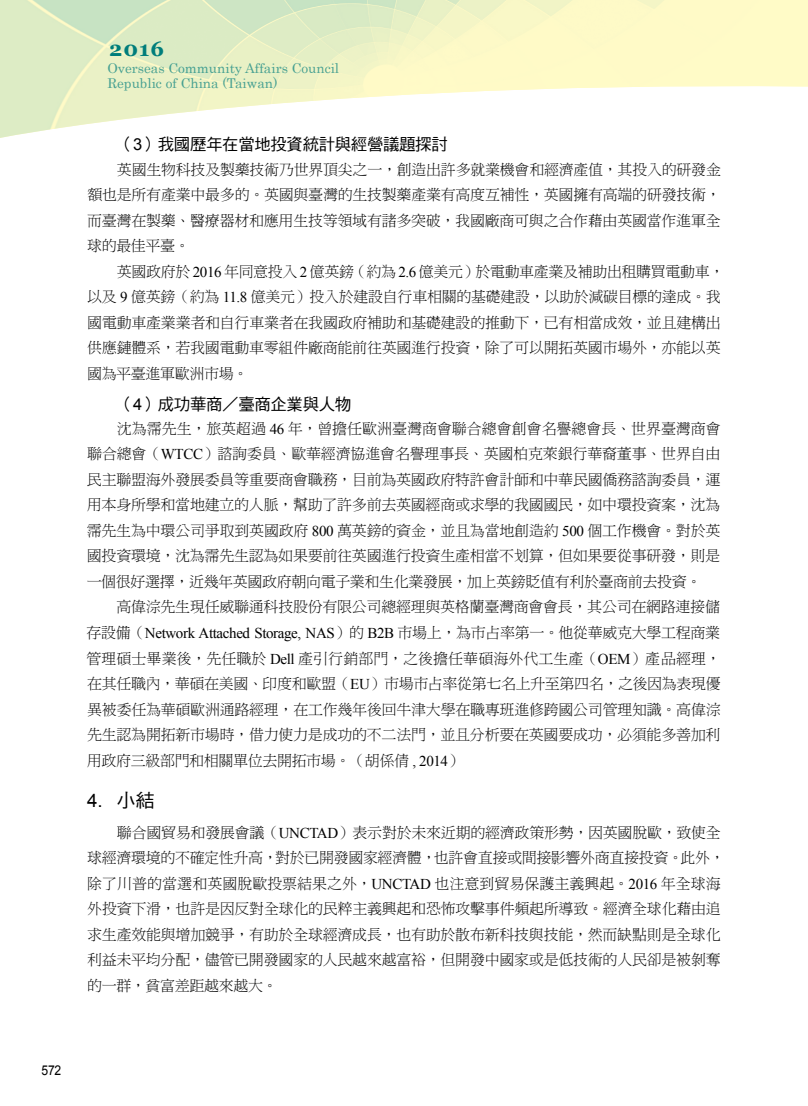
<style>
.page{position:relative;width:808px;height:1106px;background:#fff}
.page>*{position:absolute;margin:0;border:0;box-sizing:border-box;transform-origin:0 0}
.t1{font:700 21px "Vani";color:#007d7b}
.t2{font:18.75px "Arial";color:#000}
.t3{font:16.5px "DF Hei Std W5";letter-spacing:-.025em;color:#000}
.t4{font:15px/25.5px "DF Ming Std W3";letter-spacing:-.02em;color:#000;text-align:justify}
.t5{font:15px "Times New Roman";letter-spacing:-.025em;color:#000}
.t6{font:13.5px/15px "Century";color:#007d7b}
.t7{font:13.5px "Arial";color:#000;scale:.9 1}
.s1{font-family:"Arial"}
.s2{font-family:"Times New Roman"}
.s3{font-family:"DF Ming Std W3"}
.s4{font-family:"DF Hei Std W5"}
</style>
<div class="page">
<h1 class="t1" style="left:109px;top:37px;width:56px">2016</h1>
<p class="t6" style="left:107px;top:60px;width:233px">Overseas Community Affairs Council<br>Republic of China (Taiwan)</p>
<p class="t3" style="left:117px;top:135px;width:332px">（<span class="s1">3</span>）我國歷年在當地投資統計與經營議題探討</p>
<p class="t4" style="left:87px;top:156px;width:635px;text-indent:30px">英國生物科技及製藥技術乃世界頂尖之一，創造出許多就業機會和經濟產值，其投入的研發金額也是所有產業中最多的。英國與臺灣的生技製藥產業有高度互補性，英國擁有高端的研發技術，而臺灣在製藥、醫療器材和應用生技等領域有諸多突破，我國廠商可與之合作藉由英國當作進軍全球的最佳平臺。</p>
<p class="t4" style="left:87px;top:258px;width:639px;text-align:left;text-indent:30px">英國政府於 <span class="s2">2016</span> 年同意投入 <span class="s2">2</span> 億英鎊（約為 <span class="s2">2.6</span> 億美元）於電動車產業及補助出租購買電動車，以及 <span class="s2">9</span> 億英鎊（約為 <span class="s2">11.8</span> 億美元）投入於建設自行車相關的基礎建設，以助於減碳目標的達成。我國電動車產業業者和自行車業者在我國政府補助和基礎建設的推動下，已有相當成效，並且建構出供應鏈體系，若我國電動車零組件廠商能前往英國進行投資，除了可以開拓英國市場外，亦能以英國為平臺進軍歐洲市場。</p>
<p class="t3" style="left:117px;top:395px;width:236px">（<span class="s1">4</span>）成功華商／臺商企業與人物</p>
<p class="t4" style="left:87px;top:415px;width:636px;text-indent:30px">沈為霈先生，旅英超過 <span class="s2">46</span> 年，曾擔任歐洲臺灣商會聯合總會創會名譽總會長、世界臺灣商會聯合總會（<span class="s2">WTCC</span>）諮詢委員、歐華經濟協進會名譽理事長、英國柏克萊銀行華裔董事、世界自由民主聯盟海外發展委員等重要商會職務，目前為英國政府特許會計師和中華民國僑務諮詢委員，運用本身所學和當地建立的人脈，幫助了許多前去英國經商或求學的我國國民，如中環投資案，沈為霈先生為中環公司爭取到英國政府 <span class="s2">800</span> 萬英鎊的資金，並且為當地創造約 <span class="s2">500</span> 個工作機會。對於英國投資環境，沈為霈先生認為如果要前往英國進行投資生產相當不划算，但如果要從事研發，則是一個很好選擇，近幾年英國政府朝向電子業和生化業發展，加上英鎊貶值有利於臺商前去投資。</p>
<p class="t4" style="left:116px;top:594px;width:605px">高偉淙先生現任威聯通科技股份有限公司總經理與英格蘭臺灣商會會長，其公司在網路連接儲</p>
<p class="t5" style="left:86px;top:623px;width:635px"><span class="s3">存設備（</span>Network Attached Storage, NAS<span class="s3">）的</span> B2B <span class="s3">市場上，為市占率第一。他從華威克大學工程商業</span></p>
<p class="t4" style="left:86px;top:645px;width:636px">管理碩士畢業後，先任職於 <span class="s2">Dell</span> 產引行銷部門，之後擔任華碩海外代工生產（<span class="s2">OEM</span>）產品經理，在其任職內，華碩在美國、印度和歐盟（<span class="s2">EU</span>）市場市占率從第七名上升至第四名，之後因為表現優異被委任為華碩歐洲通路經理，在工作幾年後回牛津大學在職專班進修跨國公司管理知識。高偉淙先生認為開拓新市場時，借力使力是成功的不二法門，並且分析要在英國要成功，必須能多善加利用政府三級部門和相關單位去開拓市場。（胡係倩 <span class="s2">, 2014</span>）</p>
<p class="t2" style="left:87px;top:788px;width:69px">4. <span class="s4">小結</span></p>
<p class="t4" style="left:87px;top:819px;width:639px;text-align:left;text-indent:30px">聯合國貿易和發展會議（<span class="s2">UNCTAD</span>）表示對於未來近期的經濟政策形勢，因英國脫歐，致使全球經濟環境的不確定性升高，對於已開發國家經濟體，也許會直接或間接影響外商直接投資。此外，除了川普的當選和英國脫歐投票結果之外，<span class="s2">UNCTAD</span> 也注意到貿易保護主義興起。<span class="s2">2016</span> 年全球海外投資下滑，也許是因反對全球化的民粹主義興起和恐怖攻擊事件頻起所導致。經濟全球化藉由追求生產效能與增加競爭，有助於全球經濟成長，也有助於散布新科技與技能，然而缺點則是全球化利益未平均分配，儘管已開發國家的人民越來越富裕，但開發中國家或是低技術的人民卻是被剝奪的一群，貧富差距越來越大。</p>
<p class="t7" style="left:42px;top:1061px;width:23px">572</p>
</div>
